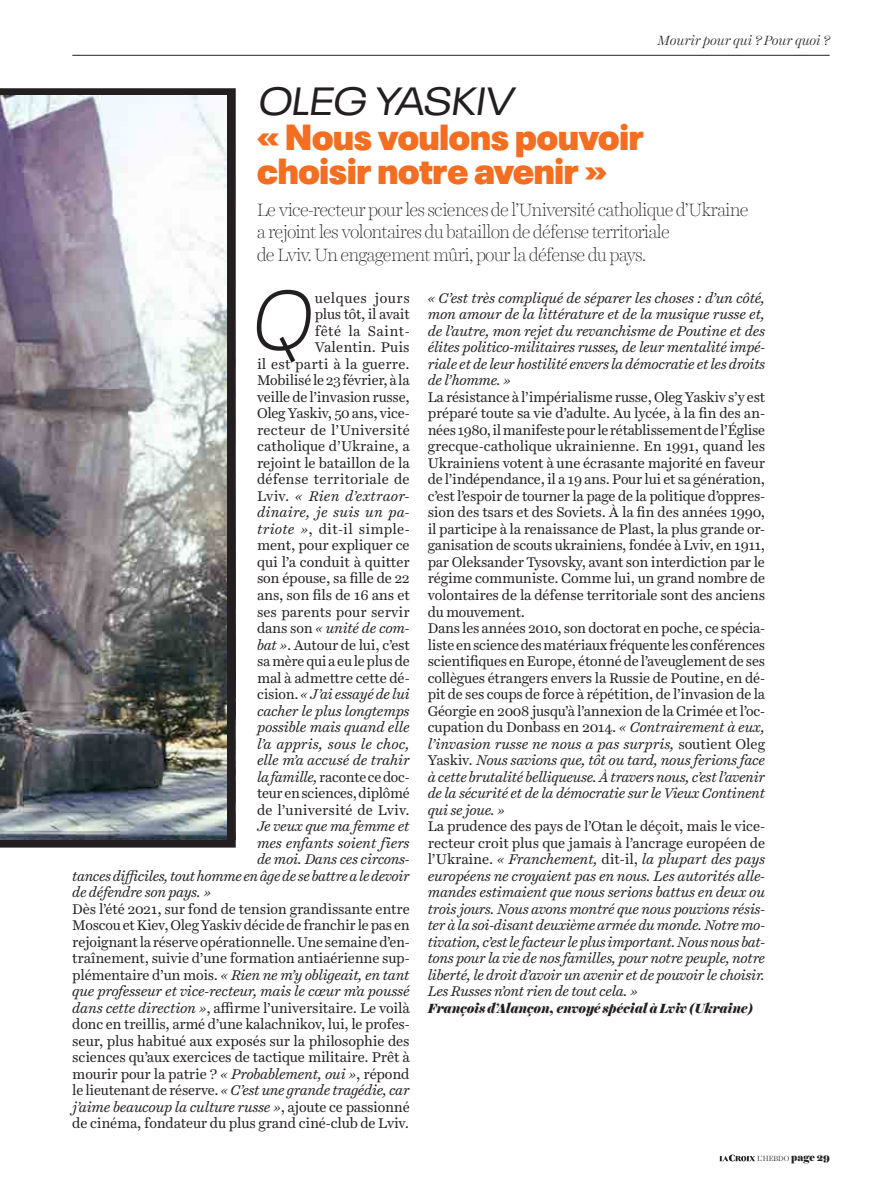
<style>
.page{position:relative;width:885px;height:1191px;background:#fff}
.page>*{position:absolute;margin:0;border:0;box-sizing:border-box;transform-origin:0 0}
.t1{font:300 82.5px "Neue Plak";color:#231f20}
.t2{font:expanded 39px "Neue Plak";color:#231f20}
.t3{font:900 36px/34.5px "Neue Plak";letter-spacing:-.005em;color:#f36e21}
.t4{font:100 18px/22.5px "Harrietv 2 Display";letter-spacing:-.02em;color:#231f20}
.t5{font:14.25px/16.5px "Harrietv 2 Text";letter-spacing:-.02em;color:#231f20;text-align:right}
.t6{font:italic 14.25px/16.5px "Harrietv 2 Text";letter-spacing:-.025em;color:#231f20;text-align:justify}
.t7{font:italic 14.25px "Harrietv 2 Text";letter-spacing:-.005em;color:#231f20}
.t8{font:italic 900 13.5px "Harrietv 2 Display";letter-spacing:-.015em;color:#231f20}
.t9{font:italic 300 13.5px "Harrietv 2 Display";color:#231f20}
.t10{font:300 7.5px "Harrietv 2 Display";color:#231f20}
.s1{font-style:italic}
.s2{font-style:normal}
.s3{font-weight:900;font-size:10.5px}
</style>
<div class="page">
<hr style="left:72px;top:55px;width:757px;height:1px;background:#231f20">
<svg style="left:0;top:88px;width:236px;height:759px;background:#2b2829"></svg>
<img style="left:0;top:96px;width:227px;height:743px">
<svg style="left:719px;top:1154px;width:36px;height:7px"></svg>
<p class="t9" style="left:657px;top:31px;width:173px">Mourir pour qui ? Pour quoi ?</p>
<h2 class="t2" style="left:257px;top:71px;width:264px">OLEG YASKIV</h2>
<h3 class="t3" style="left:257px;top:115px;width:388px">« Nous voulons pouvoir choisir notre avenir »</h3>
<p class="t4" style="left:257px;top:198px;width:493px">Le vice-recteur pour les sciences de l’Université catholique d’Ukraine a rejoint les volontaires du bataillon de défense territoriale<br>de Lviv. Un engagement mûri, pour la défense du pays.</p>
<h1 class="t1" style="left:249px;top:258px;width:78px">Q</h1>
<p class="t6" style="left:427px;top:290px;width:339px">« C’est très compliqué de séparer les choses : d’un côté, mon amour de la littérature et de la musique russe et, de l’autre, mon rejet du revanchisme de Poutine et des élites politico-militaires russes, de leur mentalité impé&shy;riale et de leur hostilité envers la démocratie et les droits de l’homme. »</p>
<p class="t5" style="left:427px;top:389px;width:339px;text-align:left">La résistance à l’impérialisme russe, Oleg Yaskiv s’y est préparé toute sa vie d’adulte. Au lycée, à la fin des an&shy;nées 1980, il manifeste pour le rétablissement de l’Église grecque-catholique ukrainienne. En 1991, quand les Ukrainiens votent à une écrasante majorité en faveur de l’indépendance, il a 19 ans. Pour lui et sa génération, c’est l’espoir de tourner la page de la politique d’oppres&shy;sion des tsars et des Soviets. À la fin des années 1990, il participe à la renaissance de Plast, la plus grande or&shy;ganisation de scouts ukrainiens, fondée à Lviv, en 1911, par Oleksander Tysovsky, avant son interdiction par le régime communiste. Comme lui, un grand nombre de volontaires de la défense territoriale sont des anciens du mouvement.<br>Dans les années 2010, son doctorat en poche, ce spécia&shy;liste en science des matériaux fréquente les conférences scientifiques en Europe, étonné de l’aveuglement de ses collègues étrangers envers la Russie de Poutine, en dé&shy;pit de ses coups de force à répétition, de l’invasion de la Géorgie en 2008 jusqu’à l’annexion de la Crimée et l’oc&shy;cupation du Donbass en 2014. <span class="s1">« Contrairement à eux, l’invasion russe ne nous a pas surpris,</span> soutient Oleg Yaskiv<span class="s1">. Nous savions que, tôt ou tard, nous ferions face à cette brutalité belliqueuse. À travers nous, c’est l’avenir de la sécurité et de la démocratie sur le Vieux Continent qui se joue. »</span></p>
<p class="t6" style="left:427px;top:818px;width:339px"><span class="s2">La prudence des pays de l’Otan le déçoit, mais le vice&shy;recteur croit plus que jamais à l’ancrage européen de l’Ukraine.</span> « Franchement, <span class="s2">dit-il,</span> la plupart des pays européens ne croyaient pas en nous. Les autorités alle&shy;mandes estimaient que nous serions battus en deux ou trois jours. Nous avons montré que nous pouvions résis&shy;ter à la soi-disant deuxième armée du monde. Notre mo&shy;tivation, c’est le facteur le plus important. Nous nous bat&shy;tons pour la vie de nos familles, pour notre peuple, notre liberté, le droit d’avoir un avenir et de pouvoir le choisir.<br>Les Russes n’ont rien de tout cela. »</p>
<p class="t8" style="left:427px;top:998px;width:327px">François d’Alançon, envoyé spécial à Lviv (Ukraine)</p>
<p class="t5" style="left:257px;top:290px;width:154px">uelques jours<br>plus tôt, il avait<br>fêté la Saint-<br>Valentin. Puis<br>il est parti à la guerre.<br>Mobilisé le 23 février, à la veille de l’invasion russe,<br>Oleg Yaskiv, 50 ans, vice&shy;recteur de l’Université catholique d’Ukraine, a rejoint le bataillon de la défense territoriale de<br>Lviv. <span class="s1">« Rien d’extraor&shy;dinaire, je suis un pa&shy;triote »</span>, dit-il simple&shy;ment, pour expliquer ce qui l’a conduit à quitter son épouse, sa fille de 22 ans, son fils de 16 ans et ses parents pour servir dans son <span class="s1">« unité de com&shy;bat »</span>. Autour de lui, c’est sa mère qui a eu le plus de mal à admettre cette dé&shy;cision. <span class="s1">« J’ai essayé de lui cacher le plus longtemps possible mais quand elle l’a appris, sous le choc, elle m’a accusé de trahir la famille,</span> raconte ce doc&shy;teur en sciences, diplômé de l’université de Lviv.</p>
<p class="t6" style="left:257px;top:818px;width:154px">Je veux que ma femme et</p>
<p class="t7" style="left:257px;top:833px;width:154px">mes enfants soient fiers</p>
<p class="t6" style="left:257px;top:851px;width:154px">de moi. Dans ces circons-</p>
<p class="t6" style="left:72px;top:867px;width:339px">tances difficiles, tout homme en âge de se battre a le devoir</p>
<p class="t6" style="left:72px;top:884px;width:140px">de défendre son pays. »</p>
<p class="t5" style="left:72px;top:900px;width:339px;text-align:justify">Dès l’été 2021, sur fond de tension grandissante entre Moscou et Kiev, Oleg Yaskiv décide de franchir le pas en rejoignant la réserve opérationnelle. Une semaine d’en&shy;traînement, suivie d’une formation antiaérienne sup&shy;plémentaire d’un mois. <span class="s1">« Rien ne m’y obligeait, en tant que professeur et vice-recteur, mais le cœur m’a poussé dans cette direction »</span>, affirme l’universitaire. Le voilà donc en treillis, armé d’une kalachnikov, lui, le profes&shy;seur, plus habitué aux exposés sur la philosophie des sciences qu’aux exercices de tactique militaire. Prêt à mourir pour la patrie ? <span class="s1">« Probablement, oui »</span>, répond le lieutenant de réserve. <span class="s1">« C’est une grande tragédie, car j’aime beaucoup la culture russe »</span>, ajoute ce passionné de cinéma, fondateur du plus grand ciné-club de Lviv<span class="s1">.</span></p>
<p class="t10" style="left:757px;top:1153px;width:74px">L’HEBDO <span class="s3">page 29</span></p>
</div>
